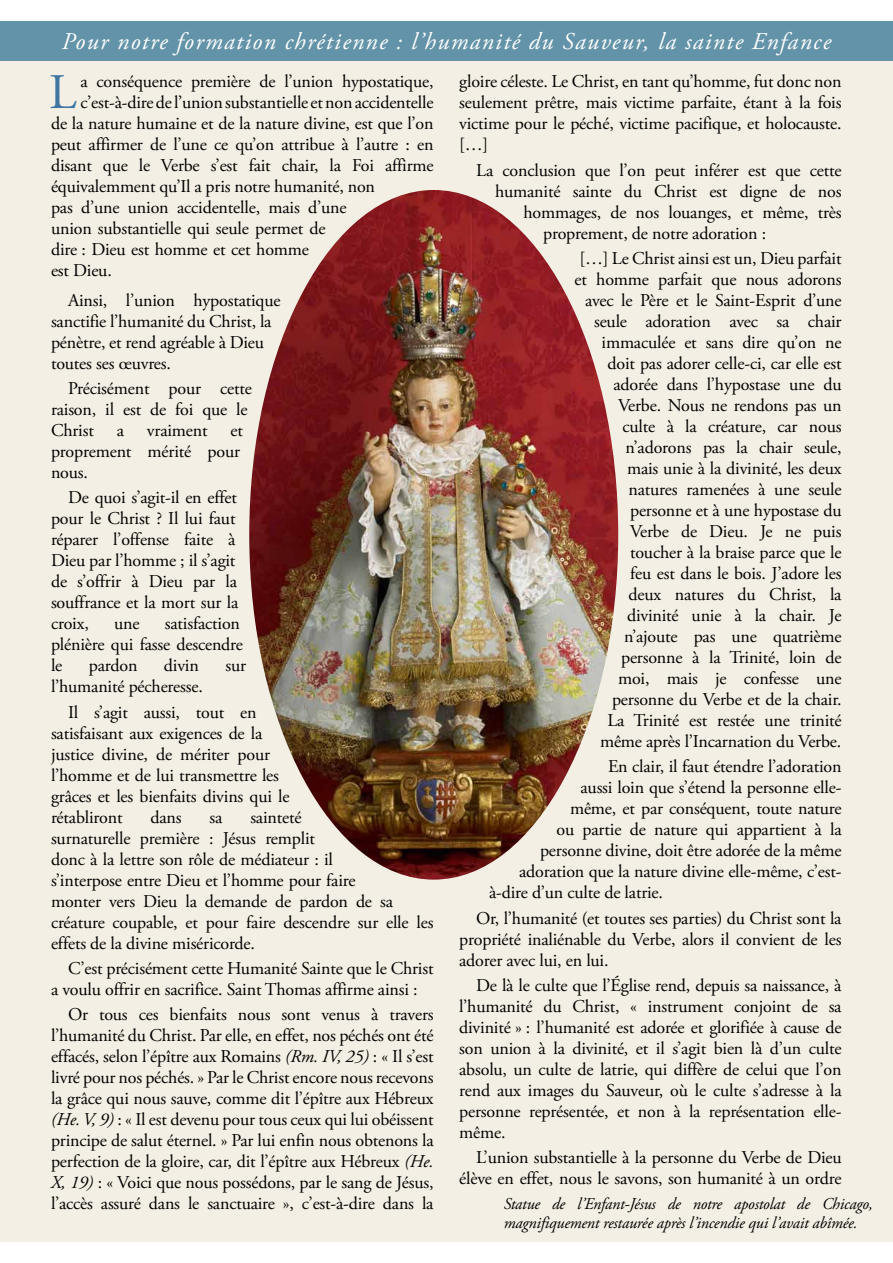
<style>
.page{position:relative;width:893px;height:1263px;background:#fff}
.page>*{position:absolute;margin:0;border:0;box-sizing:border-box;transform-origin:0 0}
.t1{font:49.65px "Adobe Garamond Pro";color:#4077a2}
.t2{font:italic 24px "Adobe Garamond Pro";letter-spacing:.06em;color:#fff}
.t3{font:18px/21px "Adobe Garamond Pro";letter-spacing:-.015em;color:#000}
.t4{font:18px/21px "Adobe Garamond Pro";letter-spacing:-.04em;color:#000}
.t5{font:18px/21px "Adobe Garamond Pro";letter-spacing:-.125em;color:#000}
.t6{font:18px/21px "Adobe Garamond Pro";letter-spacing:-.065em;color:#000;text-align:right}
.t7{font:18px "Adobe Garamond Pro";letter-spacing:-.11em;color:#000}
.t8{font:italic 16.5px/19.5px "Adobe Garamond Pro";letter-spacing:-.01em;color:#000}
.s1{font-style:italic}
</style>
<div class="page">
<div style="left:0;top:21px;width:893px;height:1221px;background:#f4efe4"></div>
<div style="left:0;top:21px;width:893px;height:40px;background:#6393a8"></div>
<img style="left:249px;top:190px;width:369px;height:690px">
<h2 class="t2" style="left:62px;top:27px;width:771px">Pour notre formation chrétienne : l’humanité du Sauveur, la sainte Enfance</h2>
<h1 class="t1" style="left:49px;top:63px;width:29px">L</h1>
<p class="t3" style="left:81px;top:72px;width:355px">a conséquence première de l’union hypostatique,</p>
<p class="t3" style="left:81px;top:93px;width:354px">c’est-à-dire de l’union substantielle et non accidentelle</p>
<p class="t3" style="left:51px;top:114px;width:384px">de la nature humaine et de la nature divine, est que l’on</p>
<p class="t3" style="left:51px;top:135px;width:384px">peut affirmer de l’une ce qu’on attribue à l’autre : en</p>
<p class="t7" style="left:51px;top:155px;width:384px">disant que le Verbe s’est fait chair, la Foi affirme</p>
<p class="t3" style="left:51px;top:177px;width:325px">équivalemment qu’Il a pris notre humanité, non</p>
<p class="t3" style="left:51px;top:198px;width:297px">pas d’une union accidentelle, mais d’une</p>
<p class="t3" style="left:51px;top:219px;width:276px">union substantielle qui seule permet de</p>
<p class="t3" style="left:51px;top:240px;width:260px">dire : Dieu est homme et cet homme</p>
<p class="t3" style="left:51px;top:261px;width:62px">est Dieu.</p>
<p class="t3" style="left:51px;top:290px;width:231px;text-indent:17px">Ainsi, l’union hypostatique sanctifie l’humanité du Christ, la pénètre, et rend agréable à Dieu toutes ses œuvres.</p>
<p class="t3" style="left:51px;top:378px;width:202px;text-indent:17px">Précisément pour cette raison, il est de foi que le<br>Christ</p>
<p class="t3" style="left:117px;top:420px;width:9px">a</p>
<p class="t3" style="left:147px;top:420px;width:62px">vraiment</p>
<p class="t3" style="left:51px;top:420px;width:193px;text-indent:180px">et proprement mérité pour nous.</p>
<p class="t5" style="left:51px;top:488px;width:189px;text-indent:17px">De quoi s’agit-il en effet pour le Christ ? Il lui faut réparer l’offense faite à<br>Dieu par l’homme ; il s’agit de s’offrir à Dieu par la souffrance et la mort sur la croix,</p>
<p class="t3" style="left:51px;top:614px;width:194px;text-indent:114px">satisfaction plénière qui fasse descendre le</p>
<p class="t3" style="left:114px;top:614px;width:27px">une</p>
<p class="t3" style="left:89px;top:656px;width:50px">pardon</p>
<p class="t3" style="left:164px;top:656px;width:36px">divin</p>
<p class="t3" style="left:225px;top:656px;width:22px">sur</p>
<p class="t3" style="left:68px;top:675px;width:190px;line-height:25.2px;text-indent:-17px">l’humanité pécheresse.<br>Il s’agit aussi, tout en</p>
<p class="t3" style="left:51px;top:723px;width:240px">satisfaisant aux exigences de la justice divine, de mériter pour l’homme et de lui transmettre les grâces et les bienfaits divins qui le rétabliront</p>
<p class="t3" style="left:150px;top:807px;width:33px">dans</p>
<p class="t3" style="left:210px;top:807px;width:15px">sa</p>
<p class="t4" style="left:51px;top:807px;width:384px;text-indent:199px">sainteté<br>surnaturelle première : Jésus remplit<br>donc à la lettre son rôle de médiateur : il<br>s’interpose entre Dieu et l’homme pour faire<br>monter vers Dieu la demande de pardon de sa créature coupable, et pour faire descendre sur elle les effets de la divine miséricorde.</p>
<p class="t4" style="left:51px;top:958px;width:384px;text-indent:17px">C’est précisément cette Humanité Sainte que le Christ a voulu offrir en sacrifice. Saint Thomas affirme ainsi :</p>
<p class="t3" style="left:51px;top:1005px;width:384px;text-align:justify;text-indent:17px">Or tous ces bienfaits nous sont venus à travers l’humanité du Christ. Par elle, en effet, nos péchés ont été effacés, selon l’épître aux Romains <span class="s1">(Rm. IV, 25)</span> : « Il s’est livré pour nos péchés. » Par le Christ encore nous recevons la grâce qui nous sauve, comme dit l’épître aux Hébreux <span class="s1">(He. V, 9)</span> : « Il est devenu pour tous ceux qui lui obéissent principe de salut éternel. » Par lui enfin nous obtenons la perfection de la gloire, car, dit l’épître aux Hébreux <span class="s1">(He.<br>X, 19)</span> : « Voici que nous possédons, par le sang de Jésus, l’accès assuré dans le sanctuaire », c’est-à-dire dans la</p>
<p class="t3" style="left:459px;top:72px;width:384px;text-align:justify">gloire céleste. Le Christ, en tant qu’homme, fut donc non seulement prêtre, mais victime parfaite, étant à la fois victime pour le péché, victime pacifique, et holocauste. […]</p>
<p class="t3" style="left:476px;top:160px;width:367px">La conclusion que l’on peut inférer est que cette</p>
<p class="t3" style="left:495px;top:181px;width:348px">humanité sainte du Christ est digne de nos</p>
<p class="t3" style="left:524px;top:202px;width:320px">hommages, de nos louanges, et même, très</p>
<p class="t3" style="left:543px;top:223px;width:225px">proprement, de notre adoration :</p>
<p class="t3" style="left:575px;top:248px;width:269px;text-align:right">[…] Le Christ ainsi est un, Dieu parfait et homme parfait que nous adorons avec le Père et le Saint-Esprit d’une seule adoration avec sa chair immaculée et sans dire qu’on ne doit pas adorer celle-ci, car elle est adorée dans l’hypostase une du<br>Verbe. Nous ne rendons pas un<br>culte à la créature, car nous n’adorons pas la chair seule,<br>mais unie à la divinité, les deux natures ramenées à une seule personne et à une hypostase du<br>Verbe de Dieu. Je ne puis toucher à la braise parce que le<br>feu est dans le bois. J’adore les<br>deux natures du Christ, la divinité unie à la chair. Je n’ajoute pas une quatrième personne à la Trinité, loin de<br>moi, mais je confesse une personne du Verbe et de la chair.<br>La Trinité est restée une trinité même après l’Incarnation du Verbe.</p>
<p class="t3" style="left:608px;top:757px;width:235px">En clair, il faut étendre l’adoration</p>
<p class="t3" style="left:580px;top:778px;width:262px">aussi loin que s’étend la personne elle-</p>
<p class="t3" style="left:570px;top:799px;width:273px">même, et par conséquent, toute nature</p>
<p class="t3" style="left:556px;top:820px;width:287px">ou partie de nature qui appartient à la</p>
<p class="t3" style="left:540px;top:841px;width:303px">personne divine, doit être adorée de la même</p>
<p class="t3" style="left:519px;top:862px;width:324px">adoration que la nature divine elle-même, c’est-</p>
<p class="t3" style="left:489px;top:883px;width:176px">à-dire d’un culte de latrie.</p>
<p class="t3" style="left:459px;top:908px;width:384px;text-align:justify;text-indent:17px">Or, l’humanité (et toutes ses parties) du Christ sont la propriété inaliénable du Verbe, alors il convient de les adorer avec lui, en lui.</p>
<p class="t3" style="left:459px;top:975px;width:384px;text-align:justify;text-indent:17px">De là le culte que l’Église rend, depuis sa naissance, à l’humanité du Christ, « instrument conjoint de sa divinité » : l’humanité est adorée et glorifiée à cause de son union à la divinité, et il s’agit bien là d’un culte absolu, un culte de latrie, qui diffère de celui que l’on rend aux images du Sauveur, où le culte s’adresse à la personne représentée, et non à la représentation elle&shy;même.</p>
<p class="t6" style="left:459px;top:1148px;width:384px">L’union substantielle à la personne du Verbe de Dieu élève en effet, nous le savons, son humanité à un ordre</p>
<p class="t8" style="left:504px;top:1194px;width:370px">Statue de l’Enfant-Jésus de notre apostolat de Chicago, magnifiquement restaurée après l’incendie qui l’avait abîmée.</p>
</div>
